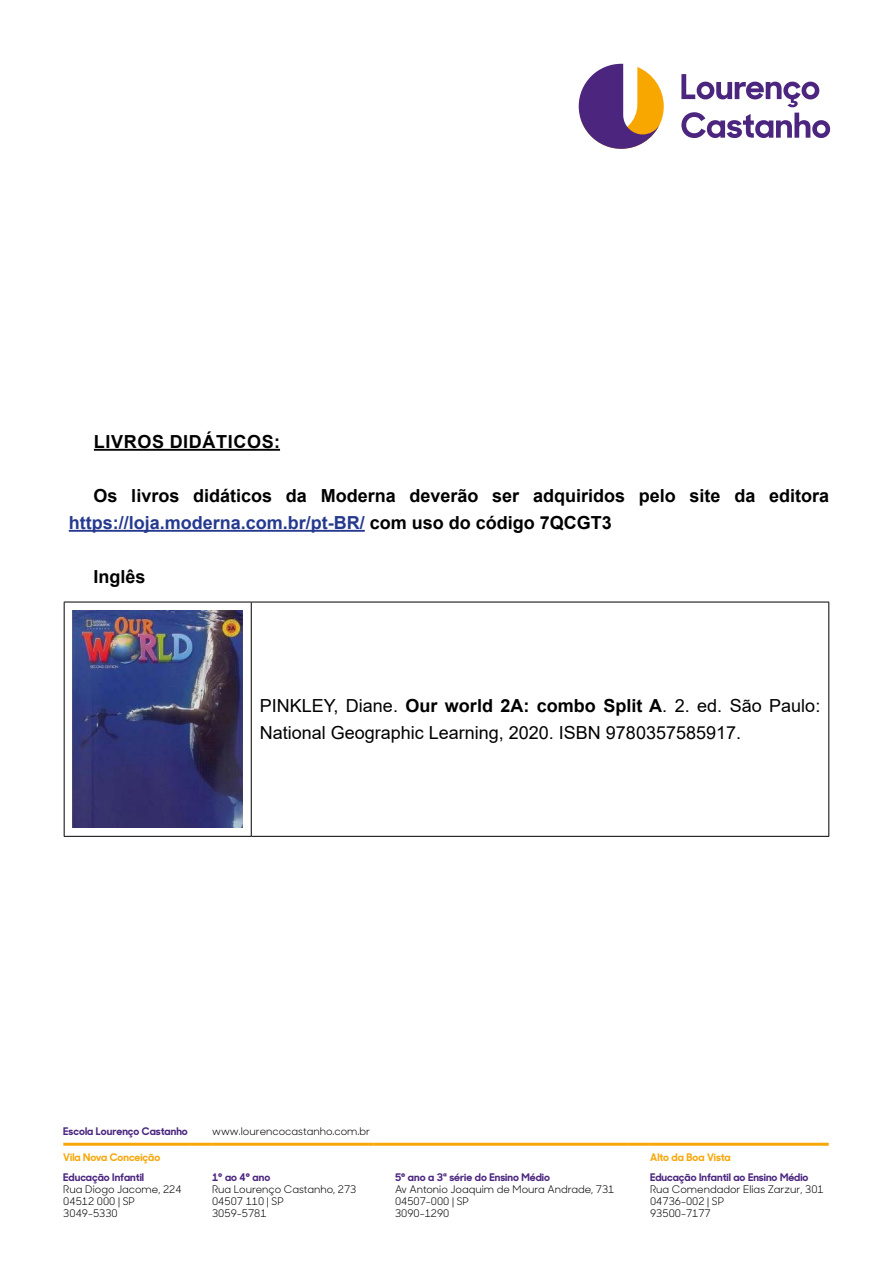
<style>
.page{position:relative;width:893px;height:1263px;background:#fff}
.page>*{position:absolute;margin:0;border:0;box-sizing:border-box;transform-origin:0 0}
.t1{font:700 18px/27px "Arial";color:#000}
.t2{font:18px/27px "Arial";color:#000}
.t3{font:700 18px "Arial";letter-spacing:.035em;color:#000}
.t4{font:10.5px/12px "Sharp Sans No 1";color:#000}
.t5{font:700 10.5px "Sharp Sans No 1";color:#4b267f}
.t6{font:700 10.5px "Sharp Sans No 1";color:#f7a70a}
.s1{color:#253a8f}
.s2{font-weight:700}
</style>
<div class="page">
<svg style="left:681px;top:74px;width:149px;height:64px"></svg>
<svg style="left:579px;top:64px;width:85px;height:85px"></svg>
<hr style="left:63px;top:1143px;width:128px;height:3px;background:#f7a70a">
<hr style="left:191px;top:1143px;width:21px;height:3px;background:#f7a70a">
<hr style="left:212px;top:1143px;width:162px;height:3px;background:#f7a70a">
<hr style="left:374px;top:1143px;width:21px;height:3px;background:#f7a70a">
<hr style="left:395px;top:1143px;width:234px;height:3px;background:#f7a70a">
<hr style="left:629px;top:1143px;width:21px;height:3px;background:#f7a70a">
<hr style="left:650px;top:1143px;width:179px;height:3px;background:#f7a70a">
<hr style="left:94px;top:449px;width:186px;height:2px;background:#000">
<hr style="left:69px;top:530px;width:296px;height:2px;background:#253a8f">
<hr style="left:64px;top:602px;width:187px;height:1px;background:#000">
<hr style="left:64px;top:602px;width:1px;height:234px;background:#000">
<hr style="left:251px;top:602px;width:578px;height:1px;background:#000">
<hr style="left:251px;top:602px;width:1px;height:234px;background:#000">
<hr style="left:828px;top:602px;width:1px;height:234px;background:#000">
<hr style="left:64px;top:836px;width:187px;height:1px;background:#000">
<hr style="left:251px;top:836px;width:578px;height:1px;background:#000">
<img style="left:73px;top:610px;width:170px;height:218px">
<h1 class="t3" style="left:94px;top:429px;width:188px">LIVROS DIDÁTICOS:</h1>
<h1 class="t1" style="left:69px;top:482px;width:762px;text-indent:25px">Os livros didáticos da Moderna deverão ser adquiridos pelo site da editora <span class="s1">https://loja.moderna.com.br/pt-BR/</span> com uso do código 7QCGT3</h1>
<h1 class="t1" style="left:94px;top:563px;width:54px">Inglês</h1>
<h1 class="t2" style="left:260px;top:692px;width:562px">PINKLEY, Diane. <span class="s2">Our world 2A: combo Split A</span>. 2. ed. São Paulo:<br>National Geographic Learning, 2020. ISBN 9780357585917.</h1>
<p class="t5" style="left:63px;top:1123px;width:126px">Escola Lourenço Castanho</p>
<p class="t4" style="left:212px;top:1125px;width:160px">www.lourencocastanho.com.br</p>
<p class="t6" style="left:63px;top:1150px;width:98px">Vila Nova Conceição</p>
<p class="t6" style="left:650px;top:1150px;width:82px">Alto da Boa Vista</p>
<p class="t5" style="left:63px;top:1169px;width:82px">Educação Infantil</p>
<p class="t4" style="left:63px;top:1182px;width:120px">Rua Diogo Jacome, 224<br>04512 000 | SP<br>3049-5330</p>
<p class="t5" style="left:212px;top:1169px;width:60px">1° ao 4° ano</p>
<p class="t4" style="left:212px;top:1182px;width:146px">Rua Lourenço Castanho, 273<br>04507 110 | SP<br>3059-5781</p>
<p class="t5" style="left:395px;top:1169px;width:156px">5° ano a 3ª série do Ensino Médio</p>
<p class="t4" style="left:395px;top:1182px;width:221px">Av Antonio Joaquim de Moura Andrade, 731<br>04507-000 | SP<br>3090-1290</p>
<p class="t5" style="left:650px;top:1169px;width:160px">Educação Infantil ao Ensino Médio</p>
<p class="t4" style="left:650px;top:1182px;width:175px">Rua Comendador Elias Zarzur, 301<br>04736-002 | SP<br>93500-7177</p>
</div>
